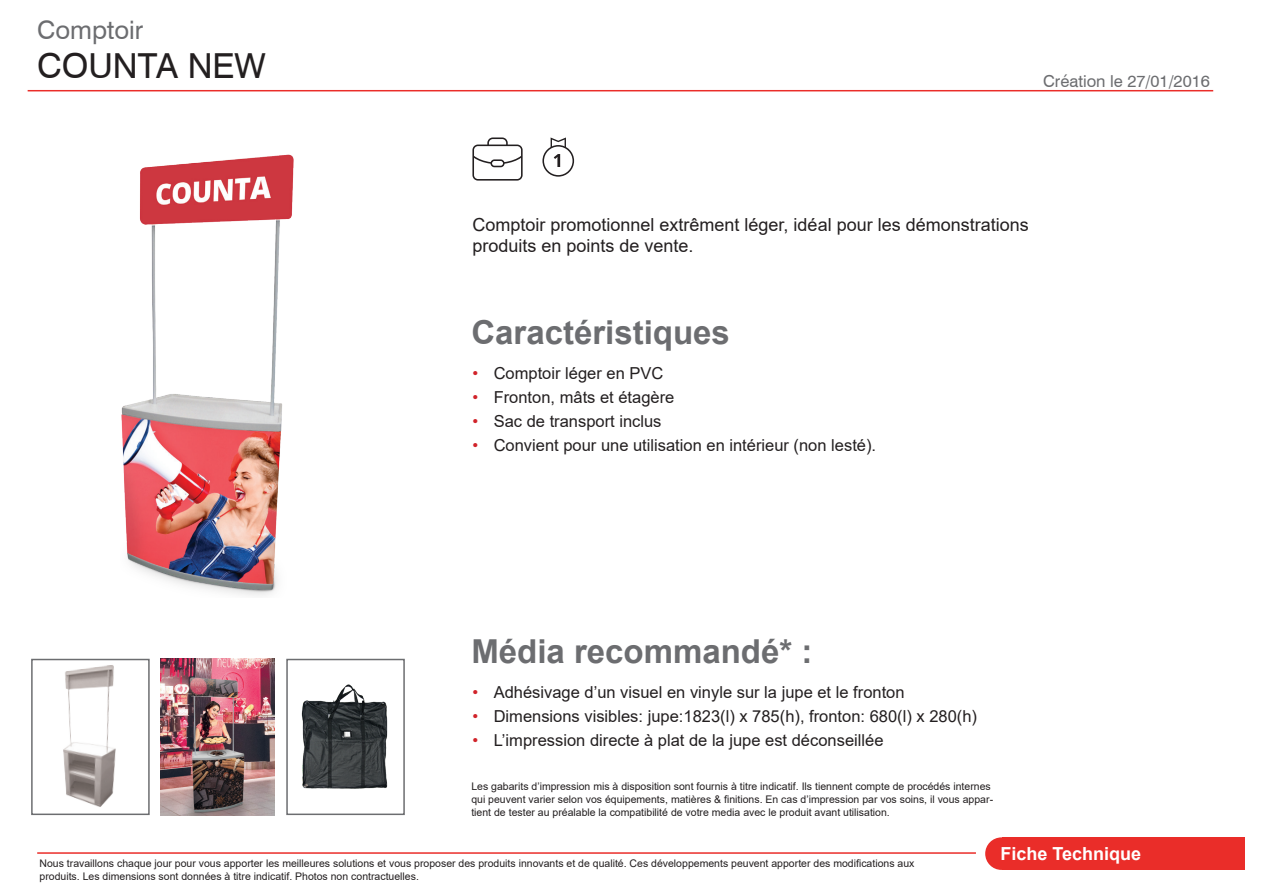
<style>
.page{position:relative;width:1263px;height:893px;background:#fff}
.page>*{position:absolute;margin:0;border:0;box-sizing:border-box;transform-origin:0 0}
.t1{font:34.5px "Swiss 721 BT";color:#231f20}
.t2{font:700 33px "Arial";color:#6c6d70}
.t3{font:25.5px "Swiss 721 BT";color:#6c6d70}
.t4{font:18px/21.6px "Arial";color:#231f20}
.t5{font:700 18px "Arial";color:#fff}
.t6{font:16.5px "Arial";color:#231f20}
.t7{font:16.5px "Swiss 721 BT";color:#6c6d70}
.t8{font:10.5px/12.6px "Arial";color:#231f20}
.s1{color:#d1232a}
</style>
<div class="page">
<div style="left:31px;top:659px;width:119px;height:156px;border:2px solid #6c6d70"></div>
<img style="left:44px;top:658px;width:86px;height:158px">
<img style="left:160px;top:659px;width:115px;height:156px">
<hr style="left:28px;top:90px;width:1185px;height:1px;background:#ea2d29">
<div style="left:286px;top:659px;width:119px;height:156px;border:2px solid #6c6d70"></div>
<div style="left:985px;top:837px;width:33px;height:33px;background:#ea2d29;border-radius:50%"></div>
<div style="left:1002px;top:837px;width:243px;height:33px;background:#ea2d29"></div>
<hr style="left:37px;top:852px;width:939px;height:2px;background:#ea2d29">
<img style="left:301px;top:684px;width:87px;height:105px">
<img style="left:121px;top:154px;width:173px;height:442px">
<svg style="left:472px;top:137px;width:51px;height:43px"></svg>
<svg style="left:542px;top:137px;width:32px;height:40px"></svg>
<h3 class="t3" style="left:37px;top:15px;width:108px">Comptoir</h3>
<h1 class="t1" style="left:37px;top:45px;width:230px">COUNTA NEW</h1>
<h3 class="t7" style="left:1043px;top:71px;width:168px">Création le 27/01/2016</h3>
<h3 class="t4" style="left:472px;top:214px;width:558px">Comptoir promotionnel extrêment léger, idéal pour les démonstrations produits en points de vente.</h3>
<h2 class="t2" style="left:471px;top:309px;width:260px">Caractéristiques</h2>
<h3 class="t6" style="left:472px;top:362px;width:192px"><span class="s1">•</span> Comptoir léger en PVC</h3>
<h3 class="t6" style="left:472px;top:386px;width:203px"><span class="s1">•</span> Fronton, mâts et étagère</h3>
<h3 class="t6" style="left:472px;top:410px;width:191px"><span class="s1">•</span> Sac de transport inclus</h3>
<h3 class="t6" style="left:472px;top:434px;width:405px"><span class="s1">•</span> Convient pour une utilisation en intérieur (non lesté).</h3>
<h2 class="t2" style="left:471px;top:628px;width:343px">Média recommandé* :</h2>
<h3 class="t6" style="left:472px;top:681px;width:434px"><span class="s1">•</span> Adhésivage d’un visuel en vinyle sur la jupe et le fronton</h3>
<h3 class="t6" style="left:472px;top:705px;width:506px"><span class="s1">•</span> Dimensions visibles: jupe:1823(l) x 785(h), fronton: 680(l) x 280(h)</h3>
<h3 class="t6" style="left:472px;top:729px;width:413px"><span class="s1">•</span> L’impression directe à plat de la jupe est déconseillée</h3>
<p class="t8" style="left:471px;top:780px;width:523px">Les gabarits d’impression mis à disposition sont fournis à titre indicatif. Ils tiennent compte de procédés internes qui peuvent varier selon vos équipements, matières &amp; finitions. En cas d’impression par vos soins, il vous appar&shy;tient de tester au préalable la compatibilité de votre media avec le produit avant utilisation.</p>
<p class="t8" style="left:40px;top:857px;width:876px">Nous travaillons chaque jour pour vous apporter les meilleures solutions et vous proposer des produits innovants et de qualité. Ces développements peuvent apporter des modifications aux produits. Les dimensions sont données à titre indicatif. Photos non contractuelles.</p>
<h3 class="t5" style="left:1000px;top:841px;width:142px">Fiche Technique</h3>
</div>
